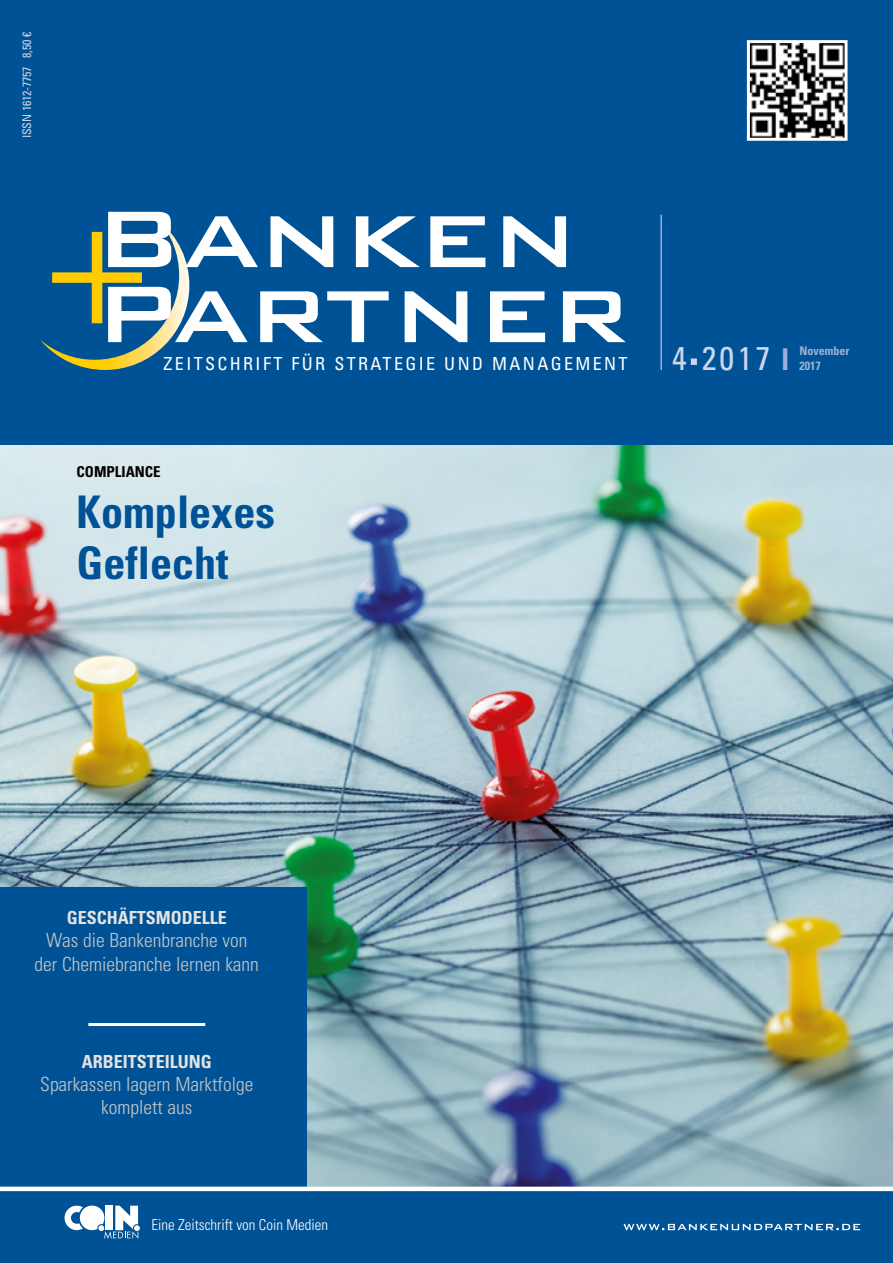
<style>
.page{position:relative;width:893px;height:1263px;background:#005296}
.page>*{position:absolute;margin:0;border:0;box-sizing:border-box;transform-origin:0 0}
.t1{font:700 condensed 45px/51px "Univers LT Std";color:#005296}
.t2{font:condensed 33px "Univers LT Std";color:#cdd6ea}
.t3{font:300 condensed 19.5px/23.4px "Univers LT Std";color:#c5c6c6;text-align:center}
.t4{font:condensed 18px "Univers LT Std";letter-spacing:.13em;color:#fff}
.t5{font:700 condensed 18px "Univers LT Std";color:#e3e3e3}
.t6{font:300 condensed 15px "Univers LT Std";color:#fff}
.t7{font:700 condensed 15px "Univers LT Std";color:#000}
.t8{font:condensed 12px "Univers LT Std";letter-spacing:-.01em;color:#cdd6ea}
.t9{font:700 condensed 12px "Univers LT Std";color:#9cb0d5}
.s1{font-weight:700;font-size:30px;color:#9cb0d5}
</style>
<div class="page">
<img style="left:0;top:445px;width:893px;height:741px">
<svg style="left:623px;top:1224px;width:237px;height:6px"></svg>
<div style="left:0;top:888px;width:306px;height:333px;background:#005296"></div>
<hr style="left:660px;top:215px;width:2px;height:155px;background:#9cb0d5">
<svg style="left:40px;top:212px;width:586px;height:158px"></svg>
<div style="left:691px;top:358px;width:6px;height:7px;border:3px solid #cdd6ea"></div>
<hr style="left:88px;top:1023px;width:117px;height:3px;background:#fff">
<img style="left:751px;top:44px;width:92px;height:93px">
<div style="left:747px;top:40px;width:100px;height:101px;border:3px solid #fff"></div>
<div style="left:0;top:1186px;width:893px;height:5px;background:#fff"></div>
<svg style="left:65px;top:1205px;width:74px;height:33px"></svg>
<p class="t8" style="left:19px;top:138px;width:108px;rotate:-90deg">ISSN 1612-7757 8,50 €</p>
<p class="t4" style="left:164px;top:352px;width:465px">ZEITSCHRIFT FÜR STRATEGIE UND MANAGEMENT</p>
<p class="t7" style="left:77px;top:462px;width:86px">COMPLIANCE</p>
<h1 class="t1" style="left:77px;top:486px;width:200px">KOMPLEXES<br>GEFLECHT</h1>
<h2 class="t2" style="left:672px;top:337px;width:119px">4·2017 <span class="s1">L</span></h2>
<p class="t9" style="left:799px;top:344px;width:51px">NOVEMBER</p>
<p class="t9" style="left:799px;top:358px;width:23px">2017</p>
<p class="t5" style="left:67px;top:906px;width:161px">GESCHÄFTSMODELLE</p>
<p class="t3" style="left:35px;top:928px;width:226px">Was die Bankenbranche von der Chemiebranche lernen kann</p>
<p class="t5" style="left:82px;top:1050px;width:119px">ARBEITSTEILUNG</p>
<p class="t3" style="left:40px;top:1072px;width:215px">Sparkassen lagern Marktfolge komplett aus</p>
<p class="t6" style="left:151px;top:1216px;width:178px">Eine Zeitschrift von Coin Medien</p>
</div>
